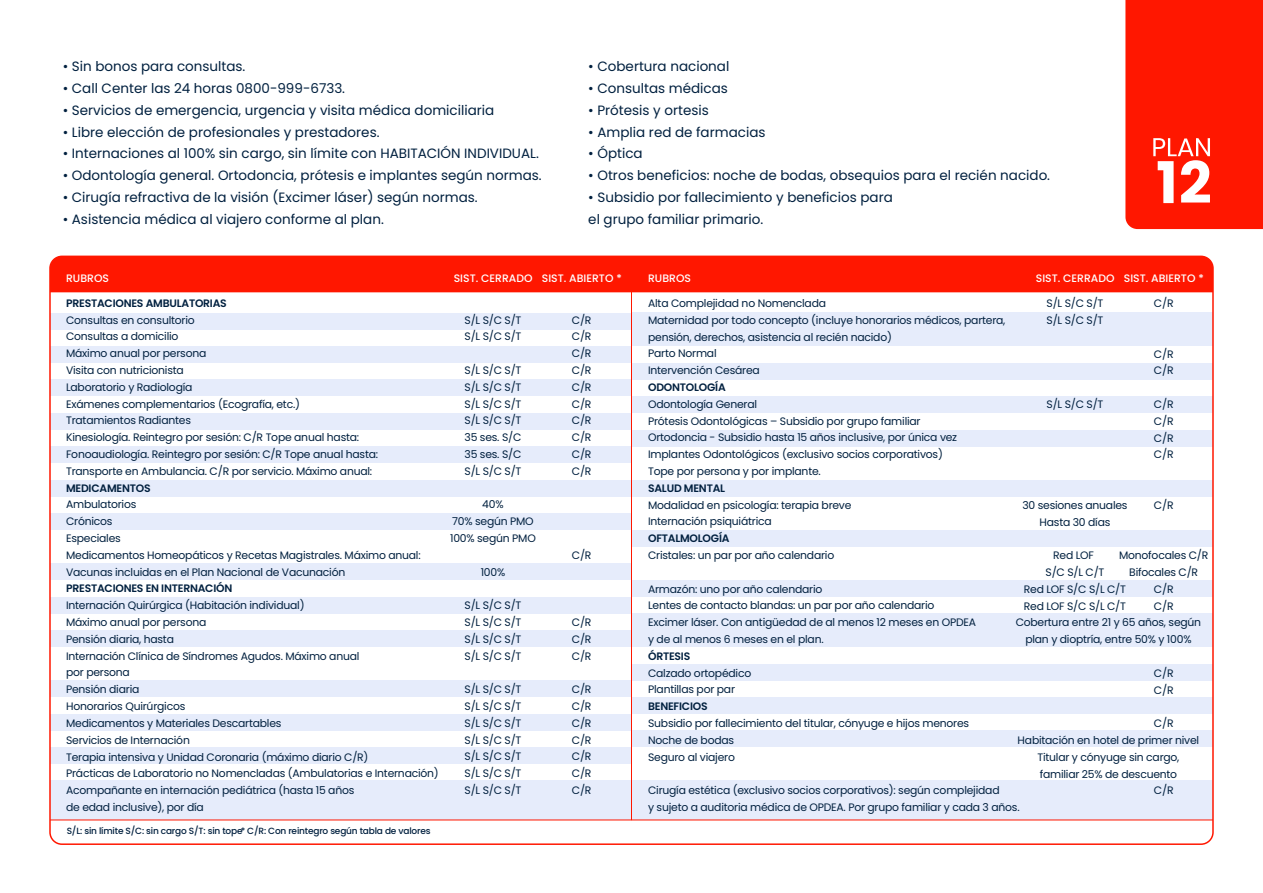
<style>
.page{position:relative;width:1263px;height:893px;background:#fff}
.page>*{position:absolute;margin:0;border:0;box-sizing:border-box;transform-origin:0 0}
.t1{font:700 57.45px "Poppins";color:#fff}
.t2{font:13.5px/21.8px "Poppins";color:#01203f}
.t3{font:10.8px/16.8px "Poppins";letter-spacing:-.02em;color:#01203f}
.t4{font:600 10.8px "Poppins";letter-spacing:-.02em;color:#01203f}
.t5{font:500 10.8px "Poppins";color:#fff}
.t6{font:500 9px "Poppins";letter-spacing:-.02em;color:#01203f}
</style>
<div class="page">
<div style="left:50px;top:630px;width:581px;height:17px;background:#e6ecfb"></div>
<div style="left:50px;top:313px;width:581px;height:16px;background:#e6ecfb"></div>
<div style="left:50px;top:446px;width:581px;height:17px;background:#e6ecfb"></div>
<div style="left:50px;top:413px;width:581px;height:17px;background:#e6ecfb"></div>
<div style="left:50px;top:380px;width:581px;height:16px;background:#e6ecfb"></div>
<div style="left:50px;top:346px;width:581px;height:17px;background:#e6ecfb"></div>
<div style="left:50px;top:480px;width:581px;height:17px;background:#e6ecfb"></div>
<div style="left:50px;top:513px;width:581px;height:17px;background:#e6ecfb"></div>
<div style="left:50px;top:597px;width:581px;height:17px;background:#e6ecfb"></div>
<div style="left:50px;top:563px;width:581px;height:17px;background:#e6ecfb"></div>
<div style="left:50px;top:747px;width:581px;height:17px;background:#e6ecfb"></div>
<div style="left:50px;top:714px;width:581px;height:17px;background:#e6ecfb"></div>
<div style="left:50px;top:680px;width:581px;height:17px;background:#e6ecfb"></div>
<div style="left:50px;top:781px;width:581px;height:39px;background:#e6ecfb"></div>
<div style="left:631px;top:430px;width:582px;height:16px;background:#e6ecfb"></div>
<div style="left:631px;top:396px;width:582px;height:17px;background:#e6ecfb"></div>
<div style="left:631px;top:363px;width:582px;height:17px;background:#e6ecfb"></div>
<div style="left:631px;top:313px;width:582px;height:33px;background:#e6ecfb"></div>
<div style="left:631px;top:480px;width:582px;height:17px;background:#e6ecfb"></div>
<div style="left:631px;top:530px;width:582px;height:17px;background:#e6ecfb"></div>
<div style="left:631px;top:580px;width:582px;height:17px;background:#e6ecfb"></div>
<div style="left:631px;top:664px;width:582px;height:16px;background:#e6ecfb"></div>
<div style="left:631px;top:697px;width:582px;height:17px;background:#e6ecfb"></div>
<div style="left:631px;top:731px;width:582px;height:16px;background:#e6ecfb"></div>
<div style="left:631px;top:614px;width:582px;height:33px;background:#e6ecfb"></div>
<div style="left:631px;top:781px;width:582px;height:39px;background:#e6ecfb"></div>
<div style="left:51px;top:256px;width:1161px;height:36px;background:#ff1700"></div>
<hr style="left:631px;top:256px;width:1px;height:564px;background:#ff1700">
<hr style="left:50px;top:820px;width:1163px;height:1px;background:#ff1700">
<div style="left:1125px;top:0;width:138px;height:229px;background:#ff1700"></div>
<p class="t2" style="left:63px;top:56px;width:184px">• Sin bonos para consultas.</p>
<p class="t2" style="left:63px;top:78px;width:284px">• Call Center las 24 horas 0800-999-6733.</p>
<p class="t2" style="left:63px;top:99px;width:433px">• Servicios de emergencia, urgencia y visita médica domiciliaria</p>
<p class="t2" style="left:63px;top:121px;width:318px">• Libre elección de profesionales y prestadores.</p>
<p class="t2" style="left:63px;top:143px;width:478px">• Internaciones al 100% sin cargo, sin límite con HABITACIÓN INDIVIDUAL.</p>
<p class="t2" style="left:63px;top:165px;width:480px">• Odontología general. Ortodoncia, prótesis e implantes según normas.</p>
<p class="t2" style="left:63px;top:186px;width:417px">• Cirugía refractiva de la visión (Excimer láser) según normas.</p>
<p class="t2" style="left:63px;top:208px;width:323px">• Asistencia médica al viajero conforme al plan.</p>
<p class="t2" style="left:588px;top:56px;width:143px">• Cobertura nacional</p>
<p class="t2" style="left:588px;top:78px;width:141px">• Consultas médicas</p>
<p class="t2" style="left:588px;top:99px;width:122px">• Prótesis y ortesis</p>
<p class="t2" style="left:588px;top:121px;width:179px">• Amplia red de farmacias</p>
<p class="t2" style="left:588px;top:143px;width:56px">• Óptica</p>
<p class="t2" style="left:588px;top:165px;width:463px">• Otros beneficios: noche de bodas, obsequios para el recién nacido.</p>
<p class="t2" style="left:588px;top:186px;width:306px">• Subsidio por fallecimiento y beneficios para el grupo familiar primario.</p>
<h1 class="t1" style="left:1156px;top:150px;width:57px">12</h1>
<p class="t5" style="left:66px;top:272px;width:44px">RUBROS</p>
<p class="t4" style="left:66px;top:297px;width:162px">PRESTACIONES AMBULATORIAS</p>
<p class="t3" style="left:66px;top:311px;width:313px">Consultas en consultorio<br>Consultas a domicilio<br>Máximo anual por persona<br>Visita con nutricionista<br>Laboratorio y Radiología<br>Exámenes complementarios (Ecografía, etc.)<br>Tratamientos Radiantes<br>Kinesiología. Reintegro por sesión: C/R Tope anual hasta:<br>Fonoaudiología. Reintegro por sesión: C/R Tope anual hasta:<br>Transporte en Ambulancia. C/R por servicio. Máximo anual:</p>
<p class="t4" style="left:66px;top:482px;width:86px">MEDICAMENTOS</p>
<p class="t3" style="left:66px;top:496px;width:356px">Ambulatorios<br>Crónicos<br>Especiales<br>Medicamentos Homeopáticos y Recetas Magistrales. Máximo anual:<br>Vacunas incluidas en el Plan Nacional de Vacunación</p>
<p class="t4" style="left:66px;top:582px;width:168px">PRESTACIONES EN INTERNACIÓN</p>
<p class="t3" style="left:66px;top:597px;width:374px">Internación Quirúrgica (Habitación individual)<br>Máximo anual por persona<br>Pensión diaria, hasta<br>Internación Clínica de Síndromes Agudos. Máximo anual<br>por persona<br>Pensión diaria<br>Honorarios Quirúrgicos<br>Medicamentos y Materiales Descartables<br>Servicios de Internación<br>Terapia intensiva y Unidad Coronaria (máximo diario C/R)<br>Prácticas de Laboratorio no Nomencladas (Ambulatorias e Internación)<br>Acompañante en internación pediátrica (hasta 15 años<br>de edad inclusive), por día</p>
<p class="t6" style="left:67px;top:826px;width:365px">S/L: sin límite S/C: sin cargo S/T: sin tope* C/R: Con reintegro según tabla de valores</p>
<p class="t5" style="left:454px;top:272px;width:169px">SIST. CERRADO SIST. ABIERTO *</p>
<p class="t3" style="left:464px;top:311px;width:58px">S/L S/C S/T<br>S/L S/C S/T</p>
<p class="t3" style="left:464px;top:362px;width:58px;text-align:justify">S/L S/C S/T S/L S/C S/T S/L S/C S/T S/L S/C S/T 35 ses. S/C 35 ses. S/C S/L S/C S/T</p>
<p class="t3" style="left:450px;top:496px;width:87px;text-align:center">40%<br>70% según PMO<br>100% según PMO</p>
<p class="t3" style="left:481px;top:563px;width:26px">100%</p>
<p class="t3" style="left:464px;top:597px;width:58px;text-align:justify">S/L S/C S/T S/L S/C S/T S/L S/C S/T S/L S/C S/T</p>
<p class="t3" style="left:464px;top:681px;width:58px;text-align:justify">S/L S/C S/T S/L S/C S/T S/L S/C S/T S/L S/C S/T S/L S/C S/T S/L S/C S/T S/L S/C S/T</p>
<p class="t3" style="left:572px;top:311px;width:21px;text-align:justify">C/R C/R C/R C/R C/R C/R C/R C/R C/R C/R</p>
<p class="t3" style="left:572px;top:547px;width:21px">C/R</p>
<p class="t3" style="left:572px;top:614px;width:21px;text-align:justify">C/R C/R C/R</p>
<p class="t3" style="left:572px;top:681px;width:21px;text-align:justify">C/R C/R C/R C/R C/R C/R C/R</p>
<p class="t5" style="left:1036px;top:272px;width:169px">SIST. CERRADO SIST. ABIERTO *</p>
<p class="t3" style="left:1046px;top:295px;width:58px">S/L S/C S/T<br>S/L S/C S/T</p>
<p class="t5" style="left:648px;top:272px;width:44px">RUBROS</p>
<p class="t3" style="left:648px;top:295px;width:359px">Alta Complejidad no Nomenclada<br>Maternidad por todo concepto (incluye honorarios médicos, partera, pensión, derechos, asistencia al recién nacido)<br>Parto Normal<br>Intervención Cesárea</p>
<p class="t4" style="left:648px;top:381px;width:79px">ODONTOLOGÍA</p>
<p class="t3" style="left:648px;top:396px;width:311px">Odontología General<br>Prótesis Odontológicas – Subsidio por grupo familiar Ortodoncia - Subsidio hasta 15 años inclusive, por única vez Implantes Odontológicos (exclusivo socios corporativos)<br>Tope por persona y por implante.</p>
<p class="t4" style="left:648px;top:482px;width:79px">SALUD MENTAL</p>
<p class="t3" style="left:648px;top:496px;width:205px">Modalidad en psicología: terapia breve<br>Internación psiquiátrica</p>
<p class="t4" style="left:648px;top:532px;width:83px">OFTALMOLOGÍA</p>
<p class="t3" style="left:648px;top:547px;width:188px">Cristales: un par por año calendario</p>
<p class="t3" style="left:648px;top:580px;width:329px">Armazón: uno por año calendario<br>Lentes de contacto blandas: un par por año calendario Excimer láser. Con antigüedad de al menos 12 meses en OPDEA y de al menos 6 meses en el plan.</p>
<p class="t4" style="left:648px;top:650px;width:44px">ÓRTESIS</p>
<p class="t3" style="left:648px;top:664px;width:105px">Calzado ortopédico<br>Plantillas por par</p>
<p class="t4" style="left:648px;top:700px;width:61px">BENEFICIOS</p>
<p class="t3" style="left:648px;top:715px;width:323px">Subsidio por fallecimiento del titular, cónyuge e hijos menores<br>Noche de bodas<br>Seguro al viajero</p>
<p class="t3" style="left:648px;top:782px;width:373px">Cirugía estética (exclusivo socios corporativos): según complejidad<br>y sujeto a auditoria médica de OPDEA. Por grupo familiar y cada 3 años.</p>
<p class="t3" style="left:1154px;top:295px;width:21px">C/R</p>
<p class="t3" style="left:1154px;top:345px;width:21px">C/R<br>C/R</p>
<p class="t3" style="left:1154px;top:396px;width:21px;text-align:justify">C/R C/R C/R C/R</p>
<p class="t3" style="left:1154px;top:497px;width:21px">C/R</p>
<p class="t3" style="left:1119px;top:547px;width:91px;text-align:center">Monofocales C/R<br>Bifocales C/R<br>C/R<br>C/R</p>
<p class="t3" style="left:1046px;top:396px;width:58px">S/L S/C S/T</p>
<p class="t3" style="left:1022px;top:497px;width:107px;text-align:center">30 sesiones anuales<br>Hasta 30 días</p>
<p class="t3" style="left:1024px;top:547px;width:104px;text-align:center">Red LOF<br>S/C S/L C/T<br>Red LOF S/C S/L C/T<br>Red LOF S/C S/L C/T</p>
<p class="t3" style="left:1016px;top:614px;width:187px;text-align:center">Cobertura entre 21 y 65 años, según plan y dioptría, entre 50% y 100%</p>
<p class="t3" style="left:1154px;top:665px;width:21px">C/R<br>C/R</p>
<p class="t3" style="left:1154px;top:715px;width:21px">C/R</p>
<p class="t3" style="left:1018px;top:732px;width:183px;text-align:center">Habitación en hotel de primer nivel<br>Titular y cónyuge sin cargo, familiar 25% de descuento</p>
<p class="t3" style="left:1154px;top:782px;width:21px">C/R</p>
</div>
